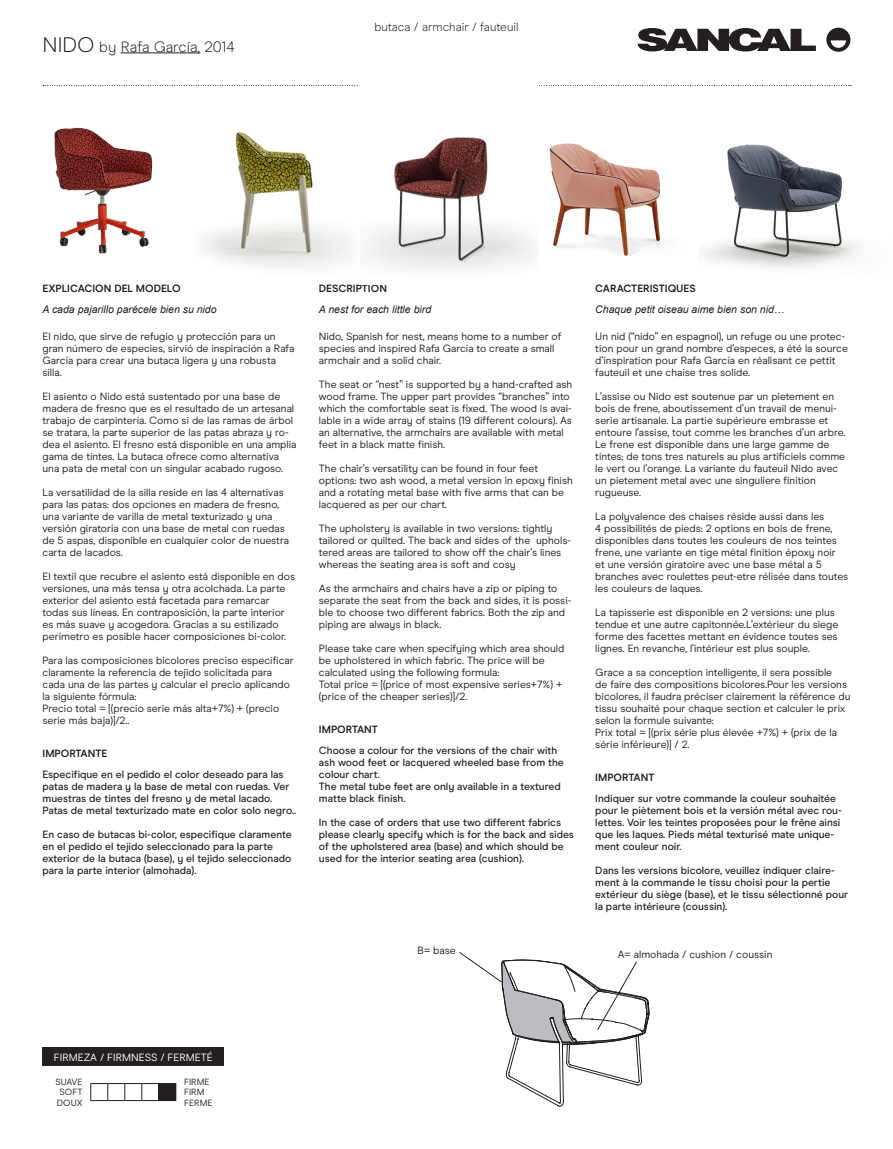
<style>
.page{position:relative;width:893px;height:1149px;background:#fff}
.page>*{position:absolute;margin:0;border:0;box-sizing:border-box;transform-origin:0 0}
.t1{font:300 15px "Modern Era";color:#231f20}
.t2{font:300 12px "Modern Era";color:#231f20}
._2_párrafo_normal{font:10.5px/12px "Modern Era";color:#231f20}
._5_párrafo_IMPORTANT{font:500 10.5px/12px "Modern Era";color:#231f20}
._3_PARRAFO_NORMAL_CU{font:italic 10.5px "Arial";color:#231f20}
._1_Estilo_de_párrafo{font:700 10.5px "Modern Era";color:#231f20}
._4_IMPORTANTE{font:700 10.5px "Modern Era";color:#231f20}
.CIRCULO_ACABADO{font:10.5px "Modern Era";color:#fff}
.t3{font:9px "Modern Era";color:#231f20}
.s1{font-size:21px}
</style>
<div class="page">
<hr style="left:121px;top:52px;width:79px;height:1px;background:#231f20">
<svg style="left:43px;top:85px;width:808px;height:1px"></svg>
<svg style="left:826px;top:28px;width:24px;height:24px"></svg>
<svg style="left:637px;top:28px;width:179px;height:23px"></svg>
<div style="left:43px;top:1047px;width:181px;height:18px;background:#231f20"></div>
<svg style="left:90px;top:1083px;width:86px;height:17px"></svg>
<svg style="left:459px;top:952px;width:190px;height:154px"></svg>
<img style="left:369px;top:137px;width:164px;height:132px">
<img style="left:549px;top:143px;width:113px;height:113px">
<img style="left:705px;top:144px;width:155px;height:124px">
<img style="left:205px;top:132px;width:143px;height:135px">
<img style="left:54px;top:127px;width:99px;height:127px">
<h1 class="t1" style="left:43px;top:38px;width:194px"><span class="s1">NIDO</span> by Rafa García, 2014</h1>
<p class="t2" style="left:374px;top:20px;width:146px">butaca / armchair / fauteuil</p>
<p class="_1_Estilo_de_párrafo" style="left:43px;top:282px;width:140px">EXPLICACION DEL MODELO</p>
<p class="_3_PARRAFO_NORMAL_CU" style="left:43px;top:302px;width:176px">A cada pajarillo parécele bien su nido</p>
<p class="_2_párrafo_normal" style="left:43px;top:330px;width:253px">El nido, que sirve de refugio y protección para un gran número de especies, sirvió de inspiración a Rafa García para crear una butaca ligera y una robusta silla.</p>
<p class="_2_párrafo_normal" style="left:43px;top:390px;width:255px">El asiento o Nido está sustentado por una base de madera de fresno que es el resultado de un artesanal trabajo de carpintería. Como si de las ramas de árbol se tratara, la parte superior de las patas abraza y ro&shy;dea el asiento. El fresno está disponible en una amplia gama de tintes. La butaca ofrece como alternativa una pata de metal con un singular acabado rugoso.</p>
<p class="_2_párrafo_normal" style="left:43px;top:486px;width:248px">La versatilidad de la silla reside en las 4 alternativas para las patas: dos opciones en madera de fresno, una variante de varilla de metal texturizado y una versión giratoria con una base de metal con ruedas de 5 aspas, disponible en cualquier color de nuestra carta de lacados.</p>
<p class="_2_párrafo_normal" style="left:43px;top:570px;width:254px">El textil que recubre el asiento está disponible en dos versiones, una más tensa y otra acolchada. La parte exterior del asiento está facetada para remarcar todas sus líneas. En contraposición, la parte interior es más suave y acogedora. Gracias a su estilizado perímetro es posible hacer composiciones bi-color.</p>
<p class="_2_párrafo_normal" style="left:43px;top:654px;width:253px">Para las composiciones bicolores preciso especificar claramente la referencia de tejido solicitada para cada una de las partes y calcular el precio aplicando la siguiente fórmula:</p>
<p class="_2_párrafo_normal" style="left:43px;top:702px;width:238px">Precio total = [(precio serie más alta+7%) + (precio serie más baja)]/2..</p>
<p class="_4_IMPORTANTE" style="left:43px;top:747px;width:66px">IMPORTANTE</p>
<p class="_5_párrafo_IMPORTANT" style="left:43px;top:768px;width:248px">Especifique en el pedido el color deseado para las patas de madera y la base de metal con ruedas. Ver muestras de tintes del fresno y de metal lacado.</p>
<p class="_5_párrafo_IMPORTANT" style="left:43px;top:804px;width:255px">Patas de metal texturizado mate en color solo negro..</p>
<p class="_5_párrafo_IMPORTANT" style="left:43px;top:828px;width:251px">En caso de butacas bi-color, especifique claramente en el pedido el tejido seleccionado para la parte exterior de la butaca (base), y el tejido seleccionado para la parte interior (almohada).</p>
<p class="_1_Estilo_de_párrafo" style="left:319px;top:282px;width:70px">DESCRIPTION</p>
<p class="_3_PARRAFO_NORMAL_CU" style="left:319px;top:302px;width:114px">A nest for each little bird</p>
<p class="_2_párrafo_normal" style="left:319px;top:330px;width:244px">Nido, Spanish for nest, means home to a number of species and inspired Rafa García to create a small armchair and a solid chair.</p>
<p class="_2_párrafo_normal" style="left:319px;top:378px;width:255px">The seat or “nest” is supported by a hand-crafted ash wood frame. The upper part provides “branches” into which the comfortable seat is fixed. The wood is avai&shy;lable in a wide array of stains (19 different colours). As an alternative, the armchairs are available with metal feet in a black matte finish.</p>
<p class="_2_párrafo_normal" style="left:319px;top:462px;width:255px">The chair’s versatility can be found in four feet options: two ash wood, a metal version in epoxy finish and a rotating metal base with five arms that can be lacquered as per our chart.</p>
<p class="_2_párrafo_normal" style="left:319px;top:522px;width:254px">The upholstery is available in two versions: tightly tailored or quilted. The back and sides of the uphols&shy;tered areas are tailored to show off the chair’s lines whereas the seating area is soft and cosy</p>
<p class="_2_párrafo_normal" style="left:319px;top:582px;width:254px">As the armchairs and chairs have a zip or piping to separate the seat from the back and sides, it is possi&shy;ble to choose two different fabrics. Both the zip and piping are always in black.</p>
<p class="_2_párrafo_normal" style="left:319px;top:642px;width:247px">Please take care when specifying which area should be upholstered in which fabric. The price will be calculated using the following formula:</p>
<p class="_2_párrafo_normal" style="left:319px;top:678px;width:245px">Total price = [(price of most expensive series+7%) + (price of the cheaper series)]/2.</p>
<p class="_4_IMPORTANTE" style="left:319px;top:723px;width:61px">IMPORTANT</p>
<p class="_5_párrafo_IMPORTANT" style="left:319px;top:744px;width:246px">Choose a colour for the versions of the chair with ash wood feet or lacquered wheeled base from the colour chart.</p>
<p class="_5_párrafo_IMPORTANT" style="left:319px;top:780px;width:243px">The metal tube feet are only available in a textured matte black finish.</p>
<p class="_5_párrafo_IMPORTANT" style="left:319px;top:816px;width:257px">In the case of orders that use two different fabrics please clearly specify which is for the back and sides</p>
<p class="_5_párrafo_IMPORTANT" style="left:319px;top:840px;width:246px">of the upholstered area (base) and which should be used for the interior seating area (cushion).</p>
<p class="_2_párrafo_normal" style="left:418px;top:944px;width:40px">B= base</p>
<p class="_1_Estilo_de_párrafo" style="left:595px;top:282px;width:102px">CARACTERISTIQUES</p>
<p class="_3_PARRAFO_NORMAL_CU" style="left:595px;top:302px;width:191px">Chaque petit oiseau aime bien son nid…</p>
<p class="_2_párrafo_normal" style="left:595px;top:330px;width:254px">Un nid (“nido” en espagnol), un refuge ou une protec&shy;tion pour un grand nombre d’especes, a été la source d’inspiration pour Rafa García en réalisant ce pettit fauteuil et une chaise tres solide.</p>
<p class="_2_párrafo_normal" style="left:595px;top:390px;width:252px">L’assise ou Nido est soutenue par un pietement en bois de frene, aboutissement d’un travail de menui&shy;serie artisanale. La partie supérieure embrasse et entoure l’assise, tout comme les branches d’un arbre.<br>Le frene est disponible dans une large gamme de</p>
<p class="_2_párrafo_normal" style="left:595px;top:450px;width:251px">tintes; de tons tres naturels au plus artificiels comme le vert ou l’orange. La variante du fauteuil Nido avec un pietement metal avec une singuliere finition rugueuse.</p>
<p class="_2_párrafo_normal" style="left:595px;top:510px;width:254px">La polyvalence des chaises réside aussi dans les<br>4 possibilités de pieds: 2 options en bois de frene, disponibles dans toutes les couleurs de nos teintes frene, une variante en tige métal finition époxy noir<br>et une versión giratoire avec une base métal a 5 branches avec roulettes peut-etre rélisée dans toutes les couleurs de laques.</p>
<p class="_2_párrafo_normal" style="left:595px;top:606px;width:245px">La tapisserie est disponible en 2 versions: une plus tendue et une autre capitonnée.L’extérieur du siege forme des facettes mettant en évidence toutes ses lignes. En revanche, l’intérieur est plus souple.</p>
<p class="_2_párrafo_normal" style="left:595px;top:666px;width:257px">Grace a sa conception intelligente, il sera possible<br>de faire des compositions bicolores.Pour les versions bicolores, il faudra préciser clairement la référence du tissu souhaité pour chaque section et calculer le prix selon la formule suivante:</p>
<p class="_2_párrafo_normal" style="left:595px;top:726px;width:243px">Prix total = [(prix série plus élevée +7%) + (prix de la série inférieure)] / 2.</p>
<p class="_4_IMPORTANTE" style="left:595px;top:771px;width:61px">IMPORTANT</p>
<p class="_5_párrafo_IMPORTANT" style="left:595px;top:792px;width:248px">Indiquer sur votre commande la couleur souhaitée pour le piètement bois et la versión métal avec rou&shy;lettes. Voir les teintes proposées pour le frêne ainsi que les laques. Pieds métal texturisé mate unique&shy;ment couleur noir.</p>
<p class="_5_párrafo_IMPORTANT" style="left:595px;top:864px;width:254px">Dans les versions bicolore, veuillez indiquer claire&shy;ment à la commande le tissu choisi pour la pertie extérieur du siège (base), et le tissu sélectionné pour la parte intérieure (coussin).</p>
<p class="_2_párrafo_normal" style="left:618px;top:948px;width:156px">A= almohada / cushion / coussin</p>
<p class="CIRCULO_ACABADO" style="left:54px;top:1051px;width:160px">FIRMEZA / FIRMNESS / FERMETÉ</p>
<p class="t3" style="left:55px;top:1076px;width:29px">SUAVE</p>
<p class="t3" style="left:59px;top:1086px;width:25px">SOFT</p>
<p class="t3" style="left:57px;top:1097px;width:27px">DOUX</p>
<p class="t3" style="left:184px;top:1076px;width:27px">FIRME</p>
<p class="t3" style="left:184px;top:1086px;width:22px">FIRM</p>
<p class="t3" style="left:184px;top:1097px;width:30px">FERME</p>
</div>
